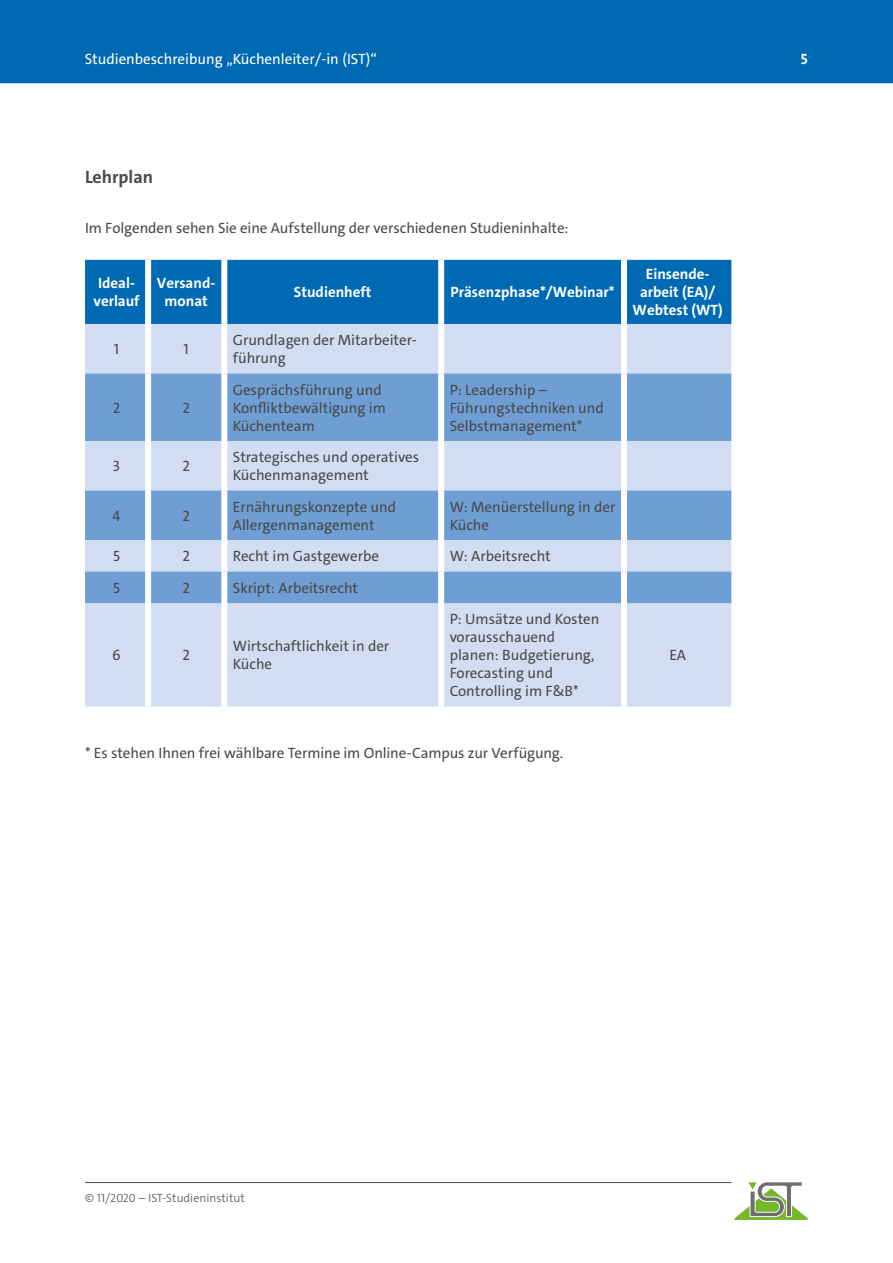
<style>
.page{position:relative;width:893px;height:1263px;background:#fff}
.page>*{position:absolute;margin:0;border:0;box-sizing:border-box;transform-origin:0 0}
.t1{font:700 18px "The Sans C4 s";color:#4a4a49}
.t2{font:15px/18px "The Sans C4 s";color:#4a4a49}
.t3{font:700 15px/18px "The Sans C4 s";color:#fff;text-align:center}
.t4{font:15px "The Sans C4 s";color:#fff}
.t5{font:300 12px "The Sans C4 s";color:#4a4a49}
</style>
<div class="page">
<hr style="left:85px;top:1182px;width:646px;height:1px;background:#4a4a49">
<svg style="left:734px;top:1182px;width:74px;height:38px"></svg>
<div style="left:0;top:0;width:893px;height:83px;background:#0069b4"></div>
<div style="left:85px;top:260px;width:646px;height:64px;background:#0069b4"></div>
<div style="left:85px;top:324px;width:646px;height:382px;background:#d3ddf2"></div>
<svg style="left:85px;top:373px;width:646px;height:230px;background:#92b4de"></svg>
<div style="left:221px;top:260px;width:6px;height:64px;background:#fff"></div>
<div style="left:438px;top:260px;width:6px;height:64px;background:#fff"></div>
<div style="left:621px;top:260px;width:6px;height:64px;background:#fff"></div>
<div style="left:221px;top:324px;width:6px;height:49px;background:#fff"></div>
<div style="left:438px;top:324px;width:6px;height:49px;background:#fff"></div>
<div style="left:621px;top:324px;width:6px;height:49px;background:#fff"></div>
<div style="left:221px;top:373px;width:6px;height:68px;background:#fff"></div>
<div style="left:438px;top:373px;width:6px;height:68px;background:#fff"></div>
<div style="left:621px;top:373px;width:6px;height:68px;background:#fff"></div>
<div style="left:221px;top:441px;width:6px;height:49px;background:#fff"></div>
<div style="left:438px;top:441px;width:6px;height:49px;background:#fff"></div>
<div style="left:621px;top:441px;width:6px;height:49px;background:#fff"></div>
<div style="left:221px;top:490px;width:6px;height:50px;background:#fff"></div>
<div style="left:438px;top:490px;width:6px;height:50px;background:#fff"></div>
<div style="left:621px;top:490px;width:6px;height:50px;background:#fff"></div>
<div style="left:221px;top:540px;width:6px;height:31px;background:#fff"></div>
<div style="left:438px;top:540px;width:6px;height:31px;background:#fff"></div>
<div style="left:621px;top:540px;width:6px;height:31px;background:#fff"></div>
<div style="left:221px;top:571px;width:6px;height:32px;background:#fff"></div>
<div style="left:438px;top:571px;width:6px;height:32px;background:#fff"></div>
<div style="left:621px;top:571px;width:6px;height:32px;background:#fff"></div>
<div style="left:221px;top:603px;width:6px;height:103px;background:#fff"></div>
<div style="left:438px;top:603px;width:6px;height:103px;background:#fff"></div>
<div style="left:621px;top:603px;width:6px;height:103px;background:#fff"></div>
<div style="left:145px;top:324px;width:6px;height:49px;background:#fff"></div>
<div style="left:145px;top:373px;width:6px;height:68px;background:#fff"></div>
<div style="left:145px;top:441px;width:6px;height:49px;background:#fff"></div>
<div style="left:145px;top:490px;width:6px;height:50px;background:#fff"></div>
<div style="left:145px;top:540px;width:6px;height:31px;background:#fff"></div>
<div style="left:145px;top:571px;width:6px;height:32px;background:#fff"></div>
<div style="left:145px;top:603px;width:6px;height:103px;background:#fff"></div>
<div style="left:145px;top:260px;width:6px;height:64px;background:#fff"></div>
<p class="t4" style="left:85px;top:49px;width:294px">Studienbeschreibung „Küchenleiter/-in (IST)“</p>
<p class="t3" style="left:801px;top:50px;width:8px">5</p>
<p class="t1" style="left:85px;top:166px;width:70px">Lehrplan</p>
<p class="t2" style="left:85px;top:219px;width:485px">Im Folgenden sehen Sie eine Aufstellung der verschiedenen Studieninhalte:</p>
<p class="t3" style="left:94px;top:274px;width:48px">Ideal&shy;verlauf</p>
<p class="t3" style="left:157px;top:274px;width:60px">Versand&shy;monat</p>
<p class="t3" style="left:294px;top:283px;width:79px">Studienheft</p>
<p class="t3" style="left:450px;top:283px;width:166px">Präsenzphase*/Webinar*</p>
<p class="t2" style="left:114px;top:340px;width:7px">1</p>
<p class="t2" style="left:184px;top:340px;width:7px">1</p>
<p class="t2" style="left:233px;top:331px;width:184px">Grundlagen der Mitarbeiter&shy;führung</p>
<p class="t2" style="left:113px;top:399px;width:9px">2</p>
<p class="t2" style="left:182px;top:399px;width:9px">2</p>
<p class="t2" style="left:233px;top:381px;width:155px">Gesprächsführung und<br>Konfliktbewältigung im<br>Küchenteam</p>
<p class="t2" style="left:450px;top:381px;width:156px">P: Leadership –<br>Führungstechniken und<br>Selbstmanagement*</p>
<p class="t2" style="left:113px;top:457px;width:9px">3</p>
<p class="t2" style="left:182px;top:457px;width:9px">2</p>
<p class="t2" style="left:233px;top:448px;width:188px">Strategisches und operatives<br>Küchenmanagement</p>
<p class="t2" style="left:112px;top:507px;width:10px">4</p>
<p class="t2" style="left:182px;top:507px;width:9px">2</p>
<p class="t2" style="left:233px;top:498px;width:165px">Ernährungskonzepte und<br>Allergenmanagement</p>
<p class="t2" style="left:450px;top:498px;width:167px">W: Menüerstellung in der<br>Küche</p>
<p class="t2" style="left:113px;top:547px;width:8px">5</p>
<p class="t2" style="left:182px;top:547px;width:9px">2</p>
<p class="t2" style="left:233px;top:547px;width:148px">Recht im Gastgewerbe</p>
<p class="t2" style="left:450px;top:547px;width:103px">W: Arbeitsrecht</p>
<p class="t2" style="left:113px;top:579px;width:8px">5</p>
<p class="t2" style="left:182px;top:579px;width:9px">2</p>
<p class="t2" style="left:233px;top:579px;width:127px">Skript: Arbeitsrecht</p>
<p class="t2" style="left:112px;top:646px;width:10px">6</p>
<p class="t2" style="left:182px;top:646px;width:9px">2</p>
<p class="t2" style="left:233px;top:637px;width:158px">Wirtschaftlichkeit in der<br>Küche</p>
<p class="t2" style="left:450px;top:610px;width:151px">P: Umsätze und Kosten vorausschauend planen: Budgetierung,<br>Forecasting und<br>Controlling im F&amp;B*</p>
<p class="t3" style="left:633px;top:265px;width:92px">Einsende&shy;arbeit (EA)/<br>Webtest (WT)</p>
<p class="t2" style="left:669px;top:646px;width:18px">EA</p>
<p class="t2" style="left:85px;top:744px;width:480px">* Es stehen Ihnen frei wählbare Termine im Online-Campus zur Verfügung.</p>
<p class="t5" style="left:85px;top:1190px;width:161px">© 11/2020 – IST-Studieninstitut</p>
</div>
